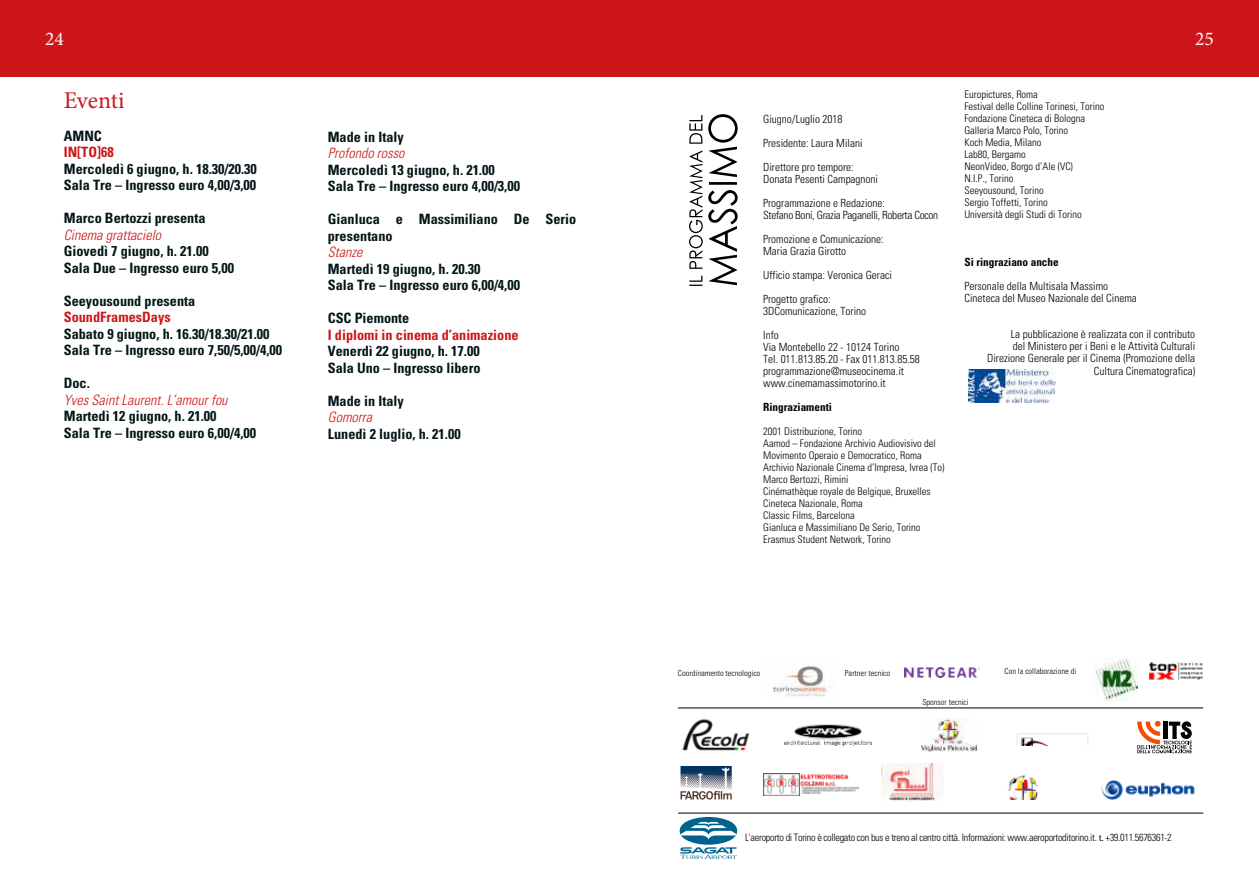
<style>
.page{position:relative;width:1259px;height:893px;background:#fff}
.page>*{position:absolute;margin:0;border:0;box-sizing:border-box;transform-origin:0 0}
.t1{font:24px "Minion Pro";letter-spacing:-.01em;color:#cd1619}
.t2{font:19.5px "Minion Pro";color:#fff}
.t3{font:700 condensed 14.25px/16.5px "Univers";color:#051618}
.t4{font:italic 300 condensed 14.25px "Univers";color:#cd1619}
.t5{font:700 condensed 14.25px "Univers";color:#cd1619}
.t6{font:300 condensed 11.25px/12px "Univers";color:#000}
.t7{font:300 condensed 11.25px/24px "Univers";letter-spacing:-.025em;color:#000}
.t8{font:700 condensed 11.25px "Univers";color:#000}
.t9{font:300 condensed 10.5px/12px "Univers";color:#000}
.t10{font:300 condensed 10.2px "Univers";letter-spacing:-.03em;color:#000}
.t11{font:300 condensed 8.4px "Univers";color:#000}
.s1{font-family:"Minion Pro";font-weight:400;font-stretch:normal}
</style>
<div class="page">
<div style="left:0;top:0;width:1259px;height:77px;background:#cd1619"></div>
<svg style="left:689px;top:114px;width:48px;height:172px"></svg>
<img style="left:904px;top:667px;width:75px;height:11px">
<img style="left:1094px;top:659px;width:43px;height:42px">
<img style="left:1149px;top:662px;width:54px;height:18px">
<img style="left:682px;top:718px;width:68px;height:33px">
<svg style="left:1137px;top:721px;width:54px;height:32px"></svg>
<img style="left:1016px;top:733px;width:73px;height:12px">
<img style="left:1101px;top:780px;width:94px;height:19px">
<img style="left:784px;top:724px;width:87px;height:21px">
<svg style="left:680px;top:766px;width:52px;height:33px"></svg>
<img style="left:764px;top:774px;width:96px;height:21px">
<img style="left:921px;top:719px;width:56px;height:33px">
<img style="left:882px;top:763px;width:53px;height:39px">
<img style="left:1008px;top:775px;width:31px;height:24px">
<svg style="left:679px;top:817px;width:58px;height:42px"></svg>
<hr style="left:678px;top:708px;width:525px;height:1px;background:#000">
<hr style="left:678px;top:813px;width:525px;height:1px;background:#000">
<img style="left:772px;top:665px;width:60px;height:32px">
<img style="left:968px;top:369px;width:87px;height:34px">
<h2 class="t2" style="left:45px;top:26px;width:20px">24</h2>
<h1 class="t1" style="left:64px;top:84px;width:62px">Eventi</h1>
<h3 class="t3" style="left:64px;top:127px;width:40px">AMNC</h3>
<h3 class="t5" style="left:64px;top:143px;width:51px">IN[TO]68</h3>
<h3 class="t3" style="left:64px;top:160px;width:195px">Mercoledì 6 giugno, h. 18.30/20.30<br>Sala Tre – Ingresso euro 4,00/3,00</h3>
<h3 class="t3" style="left:64px;top:210px;width:143px">Marco Bertozzi presenta</h3>
<h3 class="t4" style="left:64px;top:226px;width:99px">Cinema grattacielo</h3>
<h3 class="t3" style="left:64px;top:243px;width:172px">Giovedì 7 giugno, h. 21.00<br>Sala Due – Ingresso euro 5,00</h3>
<h3 class="t3" style="left:64px;top:292px;width:133px">Seeyousound presenta</h3>
<h3 class="t5" style="left:64px;top:309px;width:108px">SoundFramesDays</h3>
<h3 class="t3" style="left:64px;top:325px;width:220px">Sabato 9 giugno, h. 16.30/18.30/21.00<br>Sala Tre – Ingresso euro 7,50/5,00/4,00</h3>
<h3 class="t3" style="left:64px;top:375px;width:28px">Doc.</h3>
<h3 class="t4" style="left:64px;top:391px;width:165px">Yves Saint Laurent. L’amour fou</h3>
<h3 class="t3" style="left:64px;top:408px;width:194px">Martedì 12 giugno, h. 21.00<br>Sala Tre – Ingresso euro 6,00/4,00</h3>
<h3 class="t3" style="left:328px;top:129px;width:77px">Made in Italy</h3>
<h3 class="t4" style="left:328px;top:145px;width:78px">Profondo rosso</h3>
<h3 class="t3" style="left:328px;top:162px;width:194px">Mercoledì 13 giugno, h. 21.00<br>Sala Tre – Ingresso euro 4,00/3,00</h3>
<h3 class="t3" style="left:328px;top:211px;width:250px">Gianluca e Massimiliano De Serio presentano</h3>
<h3 class="t4" style="left:328px;top:244px;width:36px">Stanze</h3>
<h3 class="t3" style="left:328px;top:261px;width:194px">Martedì 19 giugno, h. 20.30<br>Sala Tre – Ingresso euro 6,00/4,00</h3>
<h3 class="t3" style="left:328px;top:310px;width:83px">CSC Piemonte</h3>
<h3 class="t5" style="left:328px;top:326px;width:192px">I diplomi in cinema d’animazione</h3>
<h3 class="t3" style="left:328px;top:343px;width:154px">Venerdì 22 giugno, h. 17.00<br>Sala Uno – Ingresso libero</h3>
<h3 class="t3" style="left:328px;top:393px;width:77px">Made in Italy</h3>
<h3 class="t4" style="left:328px;top:409px;width:46px">Gomorra</h3>
<h3 class="t3" style="left:328px;top:426px;width:134px">Lunedì 2 luglio, h. 21.00</h3>
<p class="t6" style="left:763px;top:107px;width:101px;line-height:24px">Giugno/Luglio 2018<br>Presidente: Laura Milani<br>Direttore pro tempore:</p>
<p class="t6" style="left:763px;top:167px;width:123px;line-height:24px">Donata Pesenti Campagnoni<br>Programmazione e Redazione:</p>
<p class="t7" style="left:763px;top:203px;width:177px">Stefano Boni, Grazia Paganelli, Roberta Cocon<br>Promozione e Comunicazione:</p>
<p class="t6" style="left:763px;top:239px;width:130px;line-height:24px">Maria Grazia Girotto<br>Ufficio stampa: Veronica Geraci<br>Progetto grafico:</p>
<p class="t6" style="left:763px;top:299px;width:105px;line-height:24px">3DComunicazione, Torino<br>Info</p>
<p class="t6" style="left:763px;top:341px;width:158px">Via Montebello 22 - 10124 Torino<br>Tel. 011.813.85.20 - Fax 011.813.85.58 programmazione@museocinema.it www.cinemamassimotorino.it</p>
<p class="t8" style="left:763px;top:400px;width:70px">Ringraziamenti</p>
<p class="t9" style="left:763px;top:425px;width:183px">2001 Distribuzione, Torino<br>Aamod – Fondazione Archivio Audiovisivo del Movimento Operaio e Democratico, Roma Archivio Nazionale Cinema d’Impresa, Ivrea (To)<br>Marco Bertozzi, Rimini<br>Cinémathèque royale de Belgique, Bruxelles Cineteca Nazionale, Roma<br>Classic Films, Barcelona<br>Gianluca e Massimiliano De Serio, Torino Erasmus Student Network, Torino</p>
<h2 class="t2" style="left:1195px;top:26px;width:20px">25</h2>
<p class="t9" style="left:964px;top:89px;width:141px">Europictures, Roma<br>Festival delle Colline Torinesi, Torino<br>Fondazione Cineteca di Bologna<br>Galleria Marco Polo, Torino<br>Koch Media, Milano<br>Lab80, Bergamo<br>NeonVideo, Borgo d’Ale (VC)<br>N.I.P., Torino<br>Seeyousound, Torino<br>Sergio Toffetti, Torino<br>Università degli Studi di Torino</p>
<p class="t8" style="left:964px;top:256px;width:96px">Si ringraziano anche</p>
<p class="t6" style="left:964px;top:280px;width:174px">Personale della Multisala Massimo<br>Cineteca del Museo Nazionale del Cinema</p>
<p class="t6" style="left:987px;top:329px;width:209px;text-align:right">La pubblicazione è realizzata con il contributo<br>del Ministero per i Beni e le Attività Culturali Direzione Generale per il Cinema (Promozione della Cultura Cinematografica)</p>
<p class="t11" style="left:678px;top:668px;width:84px">Coordinamento tecnologico</p>
<p class="t11" style="left:1004px;top:666px;width:73px">Con la collaborazione di</p>
<p class="t11" style="left:845px;top:668px;width:47px">Partner tecnico</p>
<p class="t11" style="left:922px;top:697px;width:48px">Sponsor tecnici</p>
<p class="t10" style="left:745px;top:831px;width:428px">L'aeroporto di Torino è collegato con bus e treno al centro città. Informazioni: www.aeroportoditorino.it. <span class="s1">t.</span> +39.011.5676361-2</p>
</div>
